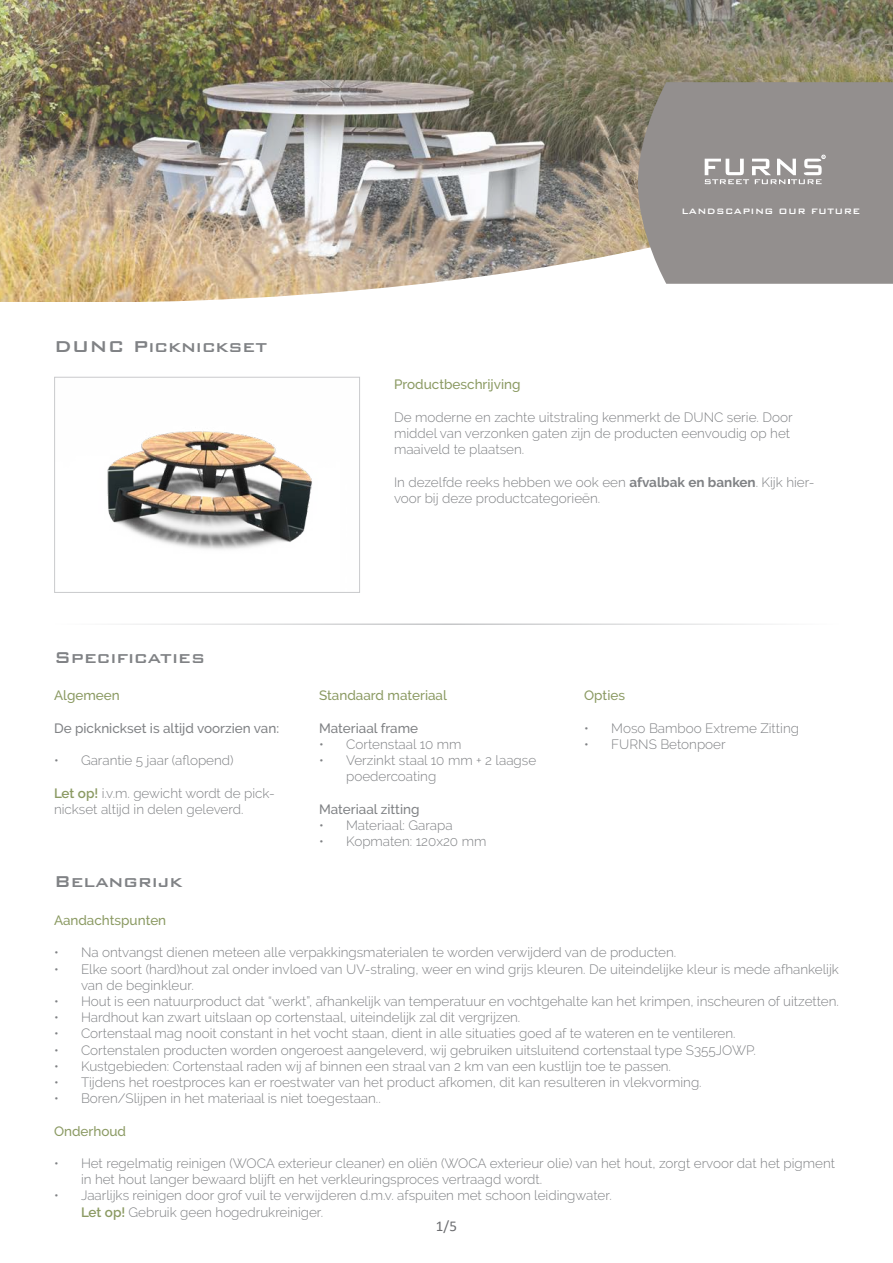
<style>
.page{position:relative;width:893px;height:1263px;background:#fff}
.page>*{position:absolute;margin:0;border:0;box-sizing:border-box;transform-origin:0 0}
.t1{font:500 21px "Bank Gothic BT";color:#808285}
.t2{font:15px "Calibri";color:#6c6d70}
.Poly_groot{font:300 13.5px/16.2px "Raleway";color:#808285}
.t3{font:500 13.5px "Raleway";color:#8b9a63}
.t4{font:500 13.5px "Raleway";color:#808285}
.t5{font:500 10.5px "Bank Gothic BT";letter-spacing:.04em;color:#fff}
.t6{font:700 2.85px "Arial";color:#fff}
.s1{font-weight:700}
.s2{font-weight:600;color:#8b9a63}
</style>
<div class="page">
<img style="left:0;top:0;width:893px;height:301px">
<svg style="left:128px;top:158px;width:765px;height:219px"></svg>
<div style="left:638px;top:82px;width:255px;height:202px;background:#938f8e"></div>
<svg style="left:705px;top:155px;width:120px;height:29px"></svg>
<img style="left:107px;top:431px;width:205px;height:119px">
<div style="left:54px;top:377px;width:306px;height:216px;border:1px solid #c9cacc"></div>
<hr style="left:54px;top:623px;width:785px;height:2px;background:#c5c6c8">
<p class="t6" style="left:822px;top:155px;width:4px">R</p>
<p class="t1" style="left:54px;top:335px;width:215px">DUNC Picknickset</p>
<p class="t5" style="left:681px;top:206px;width:180px">LANDSCAPING OUR FUTURE</p>
<p class="t3" style="left:394px;top:377px;width:128px">Productbeschrijving</p>
<p class="Poly_groot" style="left:394px;top:409px;width:400px">De moderne en zachte uitstraling kenmerkt de DUNC serie. Door middel van verzonken gaten zijn de producten eenvoudig op het maaiveld te plaatsen.</p>
<p class="Poly_groot" style="left:394px;top:474px;width:422px">In dezelfde reeks hebben we ook een <span class="s1">afvalbak en banken</span>. Kijk hier&shy;voor bij deze productcategorieën.</p>
<p class="t1" style="left:54px;top:645px;width:153px">Specificaties</p>
<p class="t3" style="left:54px;top:688px;width:67px">Algemeen</p>
<p class="t4" style="left:54px;top:720px;width:227px">De picknickset is altijd voorzien van:</p>
<p class="Poly_groot" style="left:54px;top:752px;width:181px">• Garantie 5 jaar (aflopend)</p>
<p class="Poly_groot" style="left:54px;top:785px;width:222px"><span class="s2">Let op!</span> i.v.m. gewicht wordt de pick&shy;nickset altijd in delen geleverd.</p>
<p class="t3" style="left:319px;top:688px;width:129px">Standaard materiaal</p>
<p class="t4" style="left:319px;top:720px;width:101px">Materiaal frame</p>
<p class="Poly_groot" style="left:319px;top:736px;width:144px">• Cortenstaal 10 mm</p>
<p class="Poly_groot" style="left:346px;top:752px;width:192px;text-indent:-27px">• Verzinkt staal 10 mm + 2 laagse poedercoating</p>
<p class="t4" style="left:319px;top:801px;width:102px">Materiaal zitting</p>
<p class="Poly_groot" style="left:319px;top:817px;width:135px">• Materiaal: Garapa</p>
<p class="Poly_groot" style="left:319px;top:833px;width:169px">• Kopmaten: 120x20 mm</p>
<p class="t3" style="left:584px;top:688px;width:42px">Opties</p>
<p class="Poly_groot" style="left:584px;top:720px;width:216px">• Moso Bamboo Extreme Zitting</p>
<p class="Poly_groot" style="left:584px;top:736px;width:143px">• FURNS Betonpoer</p>
<p class="t1" style="left:54px;top:870px;width:130px">Belangrijk</p>
<p class="t3" style="left:54px;top:912px;width:114px">Aandachtspunten</p>
<p class="Poly_groot" style="left:54px;top:944px;width:624px">• Na ontvangst dienen meteen alle verpakkingsmaterialen te worden verwijderd van de producten.</p>
<p class="Poly_groot" style="left:81px;top:961px;width:759px;text-indent:-27px">• Elke soort (hard)hout zal onder invloed van UV-straling, weer en wind grijs kleuren. De uiteindelijke kleur is mede afhankelijk van de beginkleur.</p>
<p class="Poly_groot" style="left:54px;top:993px;width:786px">• Hout is een natuurproduct dat “werkt”, afhankelijk van temperatuur en vochtgehalte kan het krimpen, inscheuren of uitzetten.</p>
<p class="Poly_groot" style="left:54px;top:1009px;width:468px">• Hardhout kan zwart uitslaan op cortenstaal, uiteindelijk zal dit vergrijzen.</p>
<p class="Poly_groot" style="left:54px;top:1025px;width:683px">• Cortenstaal mag nooit constant in het vocht staan, dient in alle situaties goed af te wateren en te ventileren.</p>
<p class="Poly_groot" style="left:54px;top:1042px;width:703px">• Cortenstalen producten worden ongeroest aangeleverd, wij gebruiken uitsluitend cortenstaal type S355JOWP.</p>
<p class="Poly_groot" style="left:54px;top:1058px;width:618px">• Kustgebieden: Cortenstaal raden wij af binnen een straal van 2 km van een kustlijn toe te passen.</p>
<p class="Poly_groot" style="left:54px;top:1074px;width:649px">• Tijdens het roestproces kan er roestwater van het product afkomen, dit kan resulteren in vlekvorming.</p>
<p class="Poly_groot" style="left:54px;top:1090px;width:328px">• Boren/Slijpen in het materiaal is niet toegestaan..</p>
<p class="t3" style="left:54px;top:1123px;width:74px">Onderhoud</p>
<p class="Poly_groot" style="left:81px;top:1155px;width:756px;text-indent:-27px">• Het regelmatig reinigen (WOCA exterieur cleaner) en oliën (WOCA exterieur olie) van het hout, zorgt ervoor dat het pigment in het hout langer bewaard blijft en het verkleuringsproces vertraagd wordt.</p>
<p class="Poly_groot" style="left:81px;top:1187px;width:532px;text-indent:-27px">• Jaarlijks reinigen door grof vuil te verwijderen d.m.v. afspuiten met schoon leidingwater.<br><span class="s2">Let op!</span> Gebruik geen hogedrukreiniger.</p>
<p class="t2" style="left:436px;top:1216px;width:22px">1/5</p>
</div>
